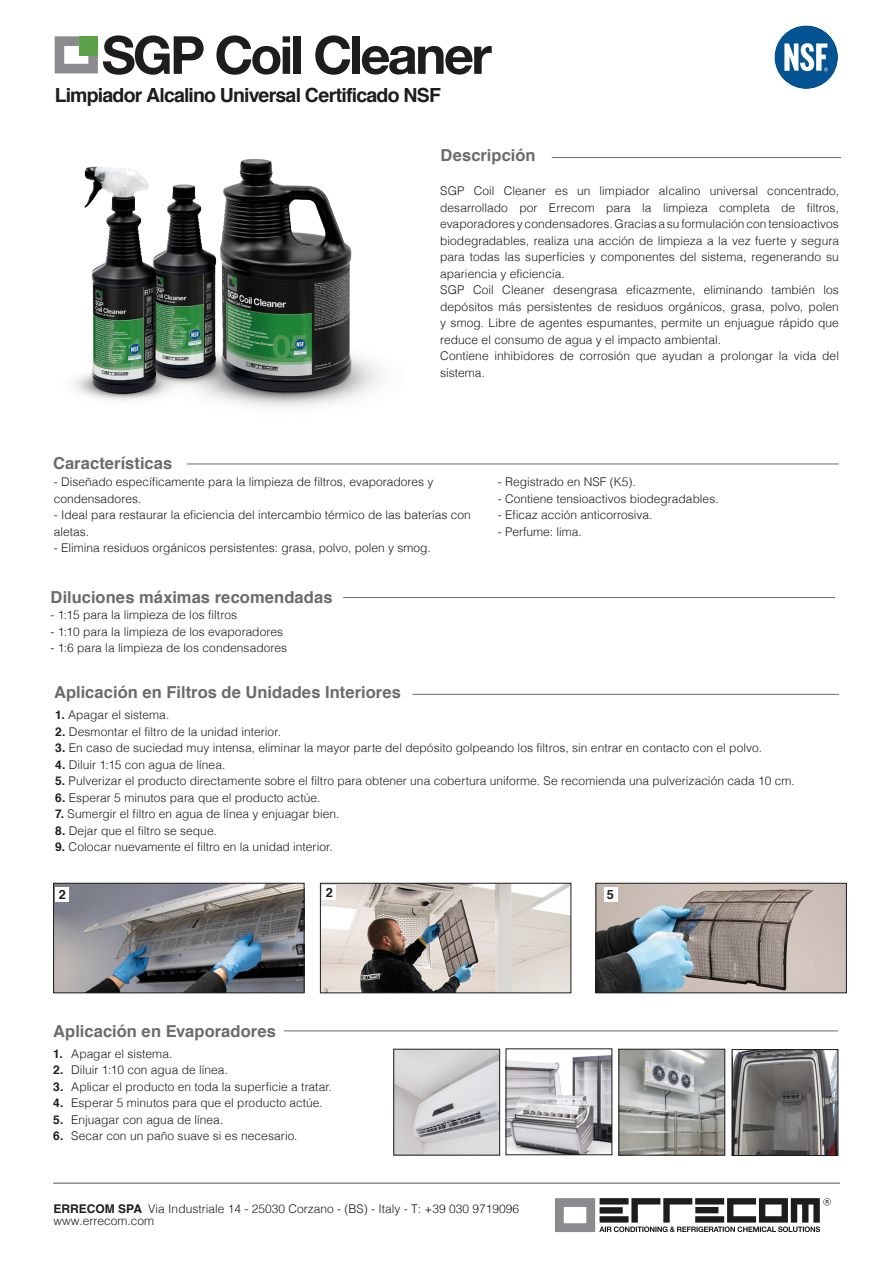
<style>
.page{position:relative;width:893px;height:1263px;background:#fff}
.page>*{position:absolute;margin:0;border:0;box-sizing:border-box;transform-origin:0 0}
.t1{font:700 52.5px "Helvetica Neue LT Std";letter-spacing:-.05em;color:#1d1d1b}
.t2{font:700 19.5px "Helvetica";letter-spacing:-.04em;color:#1d1d1b}
.t3{font:700 16.5px "Helvetica";letter-spacing:.005em;color:#6b6b6a}
.t4{font:700 12.75px "Helvetica";color:#1d1d1b}
.t5{font:300 12px/16.5px "Helvetica";color:#1d1d1b}
.s1{font-weight:700}
</style>
<div class="page">
<svg style="left:555px;top:1198px;width:276px;height:34px"></svg>
<hr style="left:53px;top:1182px;width:787px;height:2px;background:#898b8e">
<svg style="left:55px;top:36px;width:43px;height:37px"></svg>
<hr style="left:552px;top:157px;width:289px;height:1px;background:#6b6b6a">
<hr style="left:187px;top:464px;width:652px;height:1px;background:#6b6b6a">
<hr style="left:284px;top:1031px;width:554px;height:1px;background:#6b6b6a">
<img style="left:396px;top:1051px;width:102px;height:102px">
<div style="left:394px;top:1049px;width:106px;height:106px;border:1px solid #1d1d1b"></div>
<img style="left:508px;top:1055px;width:102px;height:98px">
<div style="left:506px;top:1049px;width:106px;height:106px;border:1px solid #1d1d1b"></div>
<img style="left:621px;top:1051px;width:102px;height:102px">
<div style="left:619px;top:1049px;width:106px;height:106px;border:1px solid #1d1d1b"></div>
<img style="left:734px;top:1051px;width:102px;height:103px">
<div style="left:732px;top:1049px;width:106px;height:107px;border:1px solid #1d1d1b"></div>
<hr style="left:412px;top:694px;width:427px;height:1px;background:#6b6b6a">
<img style="left:598px;top:885px;width:247px;height:106px">
<div style="left:596px;top:883px;width:251px;height:110px;border:1px solid #1d1d1b"></div>
<img style="left:322px;top:885px;width:247px;height:106px">
<div style="left:320px;top:883px;width:251px;height:110px;border:1px solid #1d1d1b"></div>
<img style="left:55px;top:885px;width:247px;height:106px">
<div style="left:53px;top:883px;width:251px;height:110px;border:1px solid #1d1d1b"></div>
<div style="left:55px;top:887px;width:14px;height:14px;background:#fff"></div>
<div style="left:322px;top:885px;width:14px;height:14px;background:#fff"></div>
<div style="left:604px;top:887px;width:13px;height:15px;background:#fff"></div>
<svg style="left:774px;top:25px;width:64px;height:64px"></svg>
<div style="left:79px;top:36px;width:19px;height:20px;background:#5ba148"></div>
<hr style="left:343px;top:597px;width:492px;height:1px;background:#6b6b6a">
<img style="left:74px;top:159px;width:307px;height:248px">
<p class="t1" style="left:102px;top:23px;width:392px">SGP Coil Cleaner</p>
<p class="t2" style="left:55px;top:79px;width:388px">Limpiador Alcalino Universal Certificado NSF</p>
<p class="t3" style="left:441px;top:142px;width:97px">Descripción</p>
<p class="t5" style="left:440px;top:182px;width:400px;text-align:justify">SGP Coil Cleaner es un limpiador alcalino universal concentrado, desarrollado por Errecom para la limpieza completa de filtros, evaporadores y condensadores. Gracias a su formulación con tensioactivos biodegradables, realiza una acción de limpieza a la vez fuerte y segura para todas las superficies y componentes del sistema, regenerando su apariencia y eficiencia.</p>
<p class="t5" style="left:440px;top:281px;width:400px;text-align:justify">SGP Coil Cleaner desengrasa eficazmente, eliminando también los depósitos más persistentes de residuos orgánicos, grasa, polvo, polen y smog. Libre de agentes espumantes, permite un enjuague rápido que reduce el consumo de agua y el impacto ambiental.</p>
<p class="t5" style="left:440px;top:347px;width:400px">Contiene inhibidores de corrosión que ayudan a prolongar la vida del sistema.</p>
<p class="t3" style="left:53px;top:450px;width:121px">Características</p>
<p class="t5" style="left:54px;top:473px;width:381px">- Diseñado específicamente para la limpieza de filtros, evaporadores y condensadores.</p>
<p class="t5" style="left:54px;top:506px;width:418px">- Ideal para restaurar la eficiencia del intercambio térmico de las baterías con aletas.</p>
<p class="t5" style="left:54px;top:539px;width:378px">- Elimina residuos orgánicos persistentes: grasa, polvo, polen y smog.</p>
<p class="t3" style="left:51px;top:584px;width:283px">Diluciones máximas recomendadas</p>
<p class="t5" style="left:50px;top:606px;width:188px">- 1:15 para la limpieza de los filtros</p>
<p class="t5" style="left:50px;top:622px;width:234px">- 1:10 para la limpieza de los evaporadores</p>
<p class="t5" style="left:50px;top:639px;width:238px">- 1:6 para la limpieza de los condensadores</p>
<p class="t3" style="left:54px;top:679px;width:348px">Aplicación en Filtros de Unidades Interiores</p>
<p class="t5" style="left:498px;top:473px;width:140px">- Registrado en NSF (K5).</p>
<p class="t5" style="left:498px;top:489px;width:222px">- Contiene tensioactivos biodegradables.</p>
<p class="t5" style="left:498px;top:506px;width:156px">- Eficaz acción anticorrosiva.</p>
<p class="t5" style="left:498px;top:522px;width:86px">- Perfume: lima.</p>
<p class="t5" style="left:55px;top:706px;width:116px"><span class="s1">1.</span> Apagar el sistema.</p>
<p class="t5" style="left:55px;top:722px;width:227px"><span class="s1">2.</span> Desmontar el filtro de la unidad interior.</p>
<p class="t5" style="left:55px;top:739px;width:708px"><span class="s1">3.</span> En caso de suciedad muy intensa, eliminar la mayor parte del depósito golpeando los filtros, sin entrar en contacto con el polvo.</p>
<p class="t5" style="left:55px;top:755px;width:172px"><span class="s1">4.</span> Diluir 1:15 con agua de línea.</p>
<p class="t5" style="left:55px;top:772px;width:741px"><span class="s1">5.</span> Pulverizar el producto directamente sobre el filtro para obtener una cobertura uniforme. Se recomienda una pulverización cada 10 cm.</p>
<p class="t5" style="left:55px;top:788px;width:267px"><span class="s1">6.</span> Esperar 5 minutos para que el producto actúe.</p>
<p class="t5" style="left:55px;top:805px;width:286px"><span class="s1">7.</span> Sumergir el filtro en agua de línea y enjuagar bien.</p>
<p class="t5" style="left:55px;top:821px;width:163px"><span class="s1">8.</span> Dejar que el filtro se seque.</p>
<p class="t5" style="left:55px;top:838px;width:279px"><span class="s1">9.</span> Colocar nuevamente el filtro en la unidad interior.</p>
<p class="t4" style="left:59px;top:884px;width:9px">2</p>
<p class="t4" style="left:326px;top:882px;width:9px">2</p>
<p class="t4" style="left:607px;top:884px;width:9px">5</p>
<p class="t3" style="left:53px;top:1018px;width:224px">Aplicación en Evaporadores</p>
<p class="t5" style="left:53px;top:1044px;width:121px"><span class="s1">1.</span> Apagar el sistema.</p>
<p class="t5" style="left:53px;top:1061px;width:176px"><span class="s1">2.</span> Diluir 1:10 con agua de línea.</p>
<p class="t5" style="left:53px;top:1077px;width:280px"><span class="s1">3.</span> Aplicar el producto en toda la superficie a tratar.</p>
<p class="t5" style="left:53px;top:1094px;width:271px"><span class="s1">4.</span> Esperar 5 minutos para que el producto actúe.</p>
<p class="t5" style="left:53px;top:1110px;width:172px"><span class="s1">5.</span> Enjuagar con agua de línea.</p>
<p class="t5" style="left:53px;top:1127px;width:246px"><span class="s1">6.</span> Secar con un paño suave si es necesario.</p>
<p class="t5" style="left:54px;top:1199px;width:467px"><span class="s1">ERRECOM SPA</span> Via Industriale 14 - 25030 Corzano - (BS) - Italy - T: +39 030 9719096</p>
<p class="t5" style="left:54px;top:1211px;width:102px">www.errecom.com</p>
</div>
